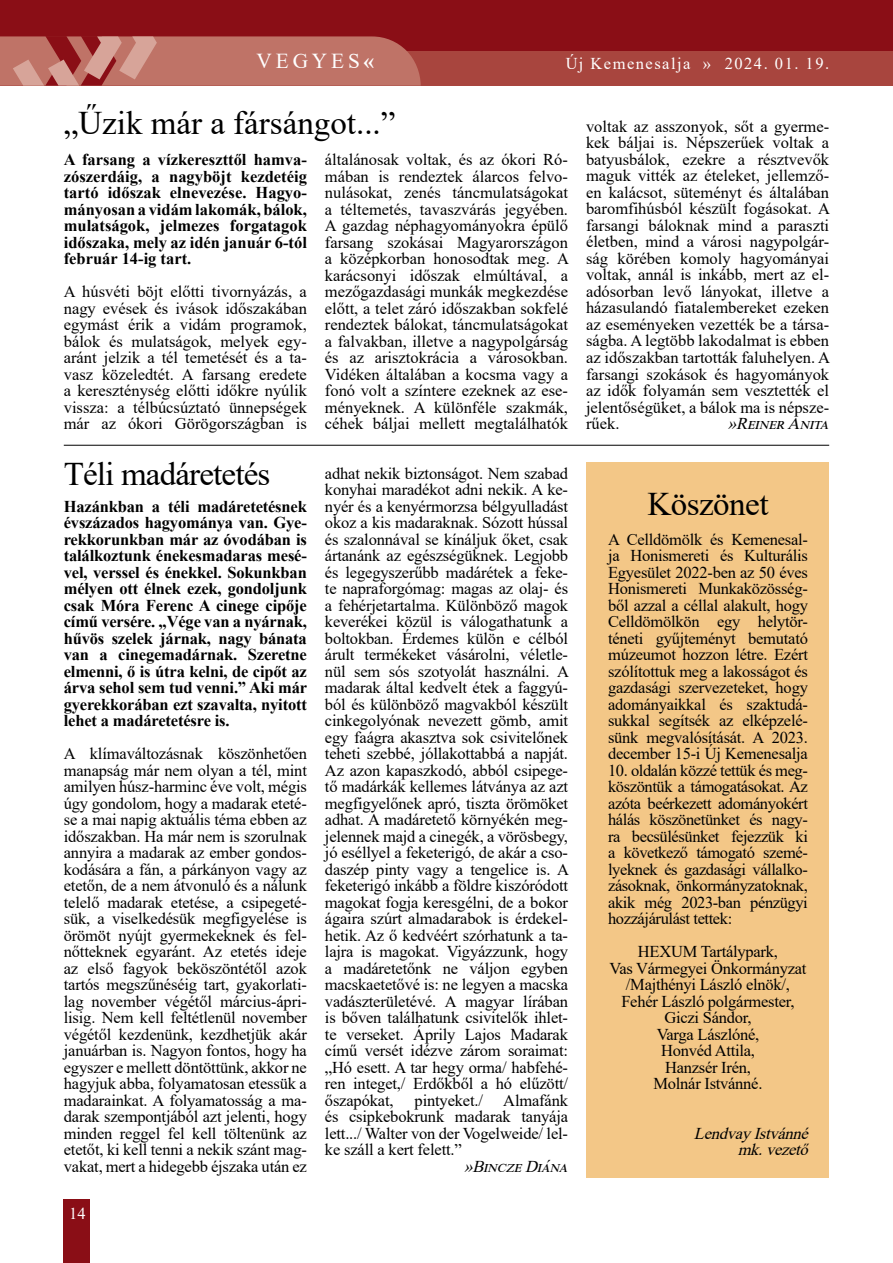
<style>
.page{position:relative;width:893px;height:1263px;background:#fff}
.page>*{position:absolute;margin:0;border:0;box-sizing:border-box;transform-origin:0 0}
.t1{font:33px "Times New Roman";letter-spacing:-.015em;color:#000}
.t2{font:21.3px "Times New Roman";letter-spacing:.185em;color:#fff}
.t3{font:16.5px/16.5px "Times New Roman";letter-spacing:-.01em;color:#000;text-align:justify}
.t4{font:700 16.5px/16.5px "Times New Roman";letter-spacing:-.005em;color:#000;text-align:justify}
.t5{font:italic 16.5px/16.5px "Times New Roman";color:#000;text-align:right}
.t6{font:16.5px "Times New Roman";letter-spacing:.09em;color:#fff}
.s1{font-weight:700}
</style>
<div class="page">
<div style="left:0;top:0;width:893px;height:85px;background:#8a0e16"></div>
<div style="left:0;top:52px;width:893px;height:34px;background:#a8453e"></div>
<div style="left:64px;top:1199px;width:26px;height:64px;background:#8a0e16"></div>
<svg style="left:0;top:36px;width:421px;height:50px;background:#bd6f65"></svg>
<hr style="left:64px;top:445px;width:765px;height:1px;background:#000">
<div style="left:587px;top:462px;width:242px;height:716px;background:#f3c787"></div>
<p class="t2" style="left:256px;top:46px;width:119px">VEGYES<span class="s1">«</span></p>
<p class="t6" style="left:566px;top:52px;width:265px">Új Kemenesalja » 2024. 01. 19.</p>
<h1 class="t1" style="left:64px;top:99px;width:333px">„Űzik már a fársángot...”</h1>
<p class="t4" style="left:64px;top:151px;width:245px">A farsang a vízkereszttől hamva&shy;zószerdáig, a nagyböjt kezdetéig tartó időszak elnevezése. Hagyo&shy;mányosan a vidám lakomák, bálok, mulatságok, jelmezes forgatagok időszaka, mely az idén január 6-tól február 14-ig tart.</p>
<p class="t3" style="left:64px;top:283px;width:245px">A húsvéti böjt előtti tivornyázás, a nagy evések és ivások időszakában egymást érik a vidám programok, bálok és mulatságok, melyek egy&shy;aránt jelzik a tél temetését és a ta&shy;vasz közeledtét. A farsang eredete a kereszténység előtti időkre nyúlik vissza: a télbúcsúztató ünnepségek már az ókori Görögországban is</p>
<h1 class="t1" style="left:64px;top:451px;width:208px">Téli madáretetés</h1>
<p class="t4" style="left:64px;top:497px;width:245px">Hazánkban a téli madáretetésnek évszázados hagyománya van. Gye&shy;rekkorunkban már az óvodában is találkoztunk énekesmadaras mesé&shy;vel, verssel és énekkel. Sokunkban mélyen ott élnek ezek, gondoljunk csak Móra Ferenc A cinege cipője című versére. „Vége van a nyárnak, hűvös szelek járnak, nagy bánata van a cinegemadárnak. Szeretne elmenni, ő is útra kelni, de cipőt az árva sehol sem tud venni.” Aki már gyerekkorában ezt szavalta, nyitott lehet a madáretetésre is.</p>
<p class="t3" style="left:64px;top:745px;width:245px">A klímaváltozásnak köszönhetően manapság már nem olyan a tél, mint amilyen húsz-harminc éve volt, mégis úgy gondolom, hogy a madarak eteté&shy;se a mai napig aktuális téma ebben az időszakban. Ha már nem is szorulnak annyira a madarak az ember gondos&shy;kodására a fán, a párkányon vagy az etetőn, de a nem átvonuló és a nálunk telelő madarak etetése, a csipegeté&shy;sük, a viselkedésük megfigyelése is örömöt nyújt gyermekeknek és fel&shy;nőtteknek egyaránt. Az etetés ideje az első fagyok beköszöntétől azok tartós megszűnéséig tart, gyakorlati&shy;lag november végétől március-ápri&shy;lisig. Nem kell feltétlenül november végétől kezdenünk, kezdhetjük akár januárban is. Nagyon fontos, hogy ha egyszer e mellett döntöttünk, akkor ne hagyjuk abba, folyamatosan etessük a madarainkat. A folyamatosság a ma&shy;darak szempontjából azt jelenti, hogy minden reggel fel kell töltenünk az etetőt, ki kell tenni a nekik szánt mag&shy;vakat, mert a hidegebb éjszaka után ez</p>
<p class="t6" style="left:69px;top:1202px;width:18px">14</p>
<p class="t3" style="left:325px;top:151px;width:246px">általánosak voltak, és az ókori Ró&shy;mában is rendeztek álarcos felvo&shy;nulásokat, zenés táncmulatságokat a téltemetés, tavaszvárás jegyében.<br>A gazdag néphagyományokra épülő farsang szokásai Magyarországon a középkorban honosodtak meg. A karácsonyi időszak elmúltával, a mezőgazdasági munkák megkezdése előtt, a telet záró időszakban sokfelé rendeztek bálokat, táncmulatságokat a falvakban, illetve a nagypolgárság és az arisztokrácia a városokban.<br>Vidéken általában a kocsma vagy a fonó volt a színtere ezeknek az ese&shy;ményeknek. A különféle szakmák, céhek báljai mellett megtalálhatók</p>
<p class="t3" style="left:325px;top:464px;width:246px">adhat nekik biztonságot. Nem szabad konyhai maradékot adni nekik. A ke&shy;nyér és a kenyérmorzsa bélgyulladást okoz a kis madaraknak. Sózott hússal és szalonnával se kínáljuk őket, csak ártanánk az egészségüknek. Legjobb és legegyszerűbb madárétek a feke&shy;te napraforgómag: magas az olaj- és a fehérjetartalma. Különböző magok keverékei közül is válogathatunk a boltokban. Érdemes külön e célból árult termékeket vásárolni, véletle&shy;nül sem sós szotyolát használni. A madarak által kedvelt étek a faggyú&shy;ból és különböző magvakból készült cinkegolyónak nevezett gömb, amit egy faágra akasztva sok csivitelőnek teheti szebbé, jóllakottabbá a napját.<br>Az azon kapaszkodó, abból csipege&shy;tő madárkák kellemes látványa az azt megfigyelőnek apró, tiszta örömöket adhat. A madáretető környékén meg&shy;jelennek majd a cinegék, a vörösbegy, jó eséllyel a feketerigó, de akár a cso&shy;daszép pinty vagy a tengelice is. A feketerigó inkább a földre kiszóródott magokat fogja keresgélni, de a bokor ágaira szúrt almadarabok is érdekel&shy;hetik. Az ő kedvéért szórhatunk a ta&shy;lajra is magokat. Vigyázzunk, hogy a madáretetőnk ne váljon egyben macskaetetővé is: ne legyen a macska vadászterületévé. A magyar lírában is bőven találhatunk csivitelők ihlet&shy;te verseket. Áprily Lajos Madarak című versét idézve zárom soraimat: „Hó esett. A tar hegy orma/ habfehé&shy;ren integet,/ Erdőkből a hó elűzött/ őszapókat,</p>
<p class="t3" style="left:325px;top:1091px;width:245px;text-indent:90px">pintyeket./ Almafánk és csipkebokrunk madarak tanyája lett.../ Walter von der Vogelweide/ lel&shy;ke száll a kert felett.”</p>
<p class="t5" style="left:464px;top:1157px;width:110px">»BinczeDiána</p>
<p class="t3" style="left:586px;top:118px;width:246px">voltak az asszonyok, sőt a gyerme&shy;kek báljai is. Népszerűek voltak a batyusbálok, ezekre a résztvevők maguk vitték az ételeket, jellemző&shy;en kalácsot, süteményt és általában baromfihúsból készült fogásokat. A farsangi báloknak mind a paraszti életben, mind a városi nagypolgár&shy;ság körében komoly hagyományai voltak, annál is inkább, mert az el&shy;adósorban levő lányokat, illetve a házasulandó fiatalembereket ezeken az eseményeken vezették be a társa&shy;ságba. A legtöbb lakodalmat is ebben az időszakban tartották faluhelyen. A farsangi szokások és hagyományok az idők folyamán sem vesztették el jelentőségüket, a bálok ma is népsze&shy;rűek.</p>
<p class="t5" style="left:728px;top:415px;width:108px">»ReinerAnita</p>
<h1 class="t1" style="left:647px;top:480px;width:123px">Köszönet</h1>
<p class="t3" style="left:608px;top:530px;width:201px">A Celldömölk és Kemenesal&shy;ja Honismereti és Kulturális Egyesület 2022-ben az 50 éves Honismereti Munkaközösség&shy;ből azzal a céllal alakult, hogy Celldömölkön egy helytör&shy;téneti gyűjteményt bemutató múzeumot hozzon létre. Ezért szólítottuk meg a lakosságot és gazdasági szervezeteket, hogy adományaikkal és szaktudá&shy;sukkal segítsék az elképzelé&shy;sünk megvalósítását. A 2023. december 15-i Új Kemenesalja</p>
<p class="t3" style="left:608px;top:761px;width:201px">10. oldalán közzé tettük és meg&shy;köszöntük a támogatásokat. Az azóta beérkezett adományokért hálás köszönetünket és nagy&shy;ra becsülésünket fejezzük ki a következő támogató szemé&shy;lyeknek és gazdasági vállalko&shy;zásoknak, önkormányzatoknak, akik még 2023-ban pénzügyi hozzájárulást tettek:</p>
<p class="t3" style="left:609px;top:943px;width:198px;text-align:center">HEXUM Tartálypark,<br>Vas Vármegyei Önkormányzat /Majthényi László elnök/,<br>Fehér László polgármester,<br>Giczi Sándor,<br>Varga Lászlóné,<br>Honvéd Attila,<br>Hanzsér Irén,<br>Molnár Istvánné.</p>
<p class="t5" style="left:694px;top:1124px;width:121px">LendvayIstvánné mk.vezető</p>
</div>
